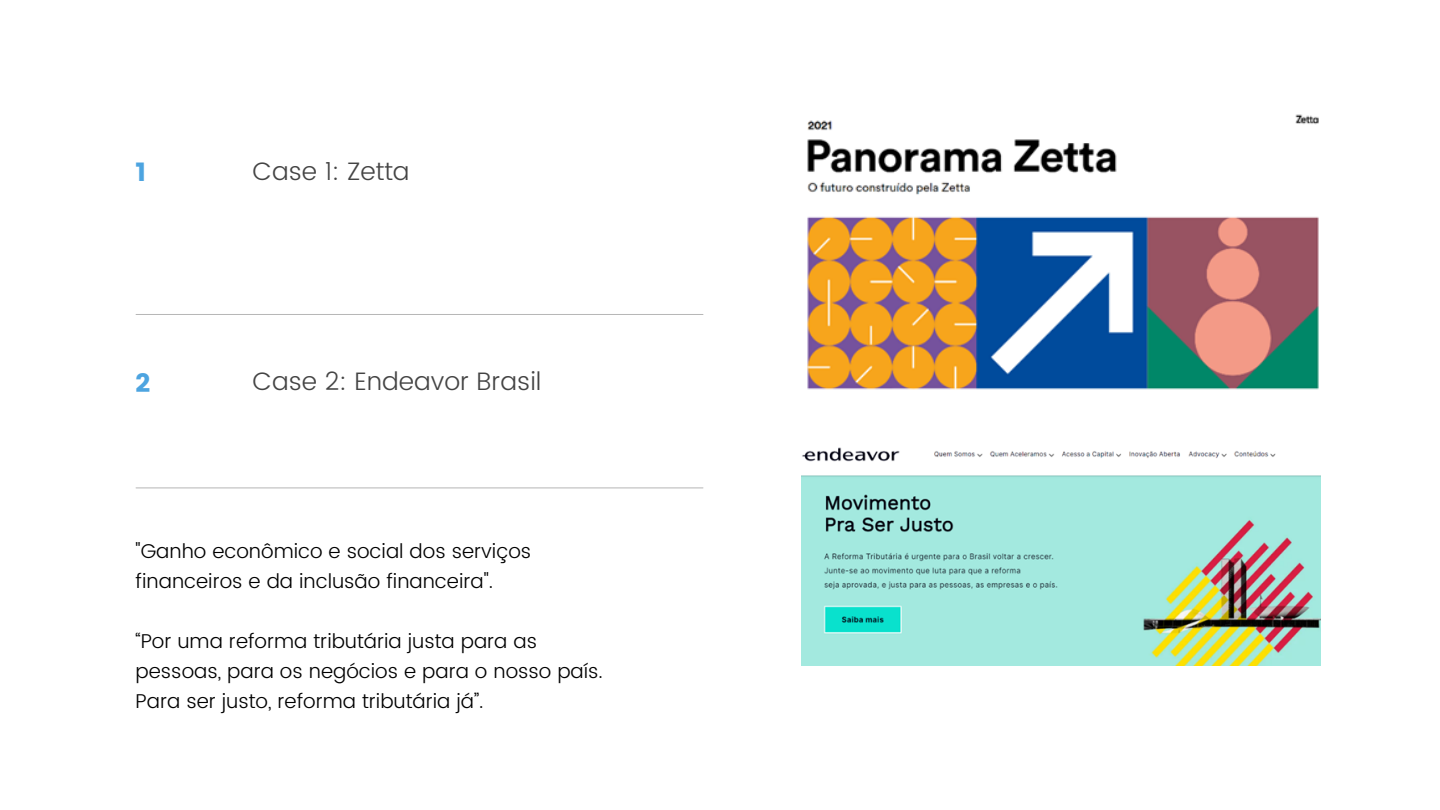
<style>
.page{position:relative;width:1440px;height:810px;background:#fff}
.page>*{position:absolute;margin:0;border:0;box-sizing:border-box;transform-origin:0 0}
.t1{font:26px "Poppins";color:#4da4e0}
.t2{font:300 25.2px "Poppins";color:#444}
.t3{font:300 20px/30px "Poppins";color:#000}
</style>
<div class="page">
<hr style="left:136px;top:314px;width:567px;height:1px;background:#000">
<hr style="left:136px;top:488px;width:567px;height:1px;background:#000">
<img style="left:807px;top:114px;width:512px;height:276px">
<img style="left:802px;top:447px;width:518px;height:218px">
<h1 class="t1" style="left:136px;top:157px;width:12px">1</h1>
<p class="t2" style="left:252px;top:156px;width:159px">Case 1: Zetta</p>
<h1 class="t1" style="left:136px;top:368px;width:16px">2</h1>
<p class="t2" style="left:252px;top:366px;width:291px">Case 2: Endeavor Brasil</p>
<p class="t3" style="left:136px;top:537px;width:397px">"Ganho econômico e social dos serviços financeiros e da inclusão financeira".</p>
<p class="t3" style="left:136px;top:627px;width:469px">“Por uma reforma tributária justa para as pessoas, para os negócios e para o nosso país.<br>Para ser justo, reforma tributária já”.</p>
</div>
